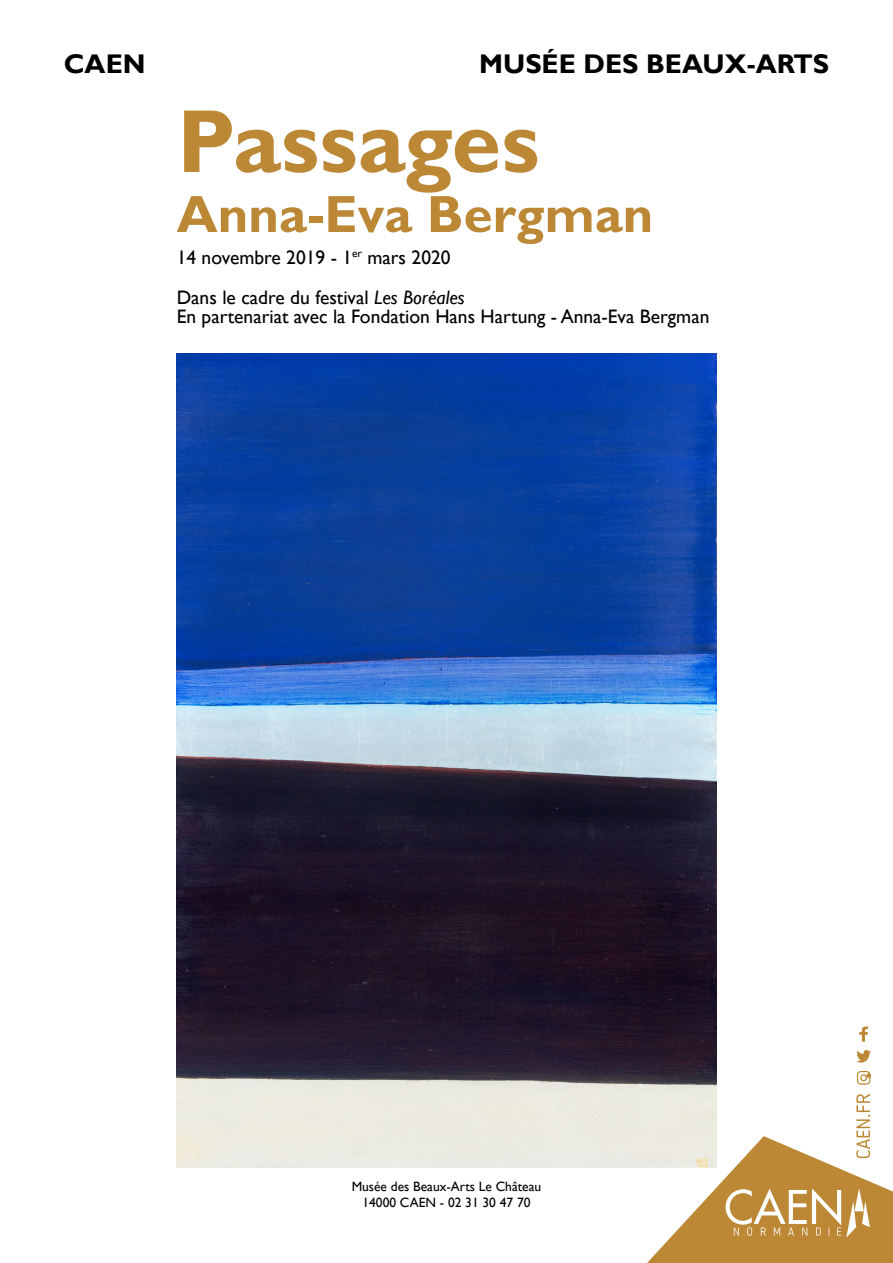
<style>
.page{position:relative;width:893px;height:1263px;background:#fff}
.page>*{position:absolute;margin:0;border:0;box-sizing:border-box;transform-origin:0 0}
.t1{font:700 90px "Gill Sans";color:#bc8836}
.t2{font:700 52.5px "Gill Sans";color:#bc8836}
.t3{font:700 27px "Gill Sans";color:#000}
.t4{font:19.5px/19.5px "Gill Sans";color:#000}
.t5{font:13.5px/16.2px "Gill Sans";color:#000;text-align:center}
.s1{font-style:italic}
</style>
<div class="page">
<svg style="left:647px;top:1094px;width:246px;height:169px"></svg>
<svg style="left:859px;top:1026px;width:9px;height:16px"></svg>
<svg style="left:856px;top:1050px;width:15px;height:13px"></svg>
<svg style="left:857px;top:1071px;width:14px;height:14px"></svg>
<img style="left:177px;top:354px;width:539px;height:814px">
<h3 class="t3" style="left:64px;top:47px;width:83px">CAEN</h3>
<h3 class="t3" style="left:479px;top:47px;width:351px">MUSÉE DES BEAUX-ARTS</h3>
<h1 class="t1" style="left:177px;top:87px;width:364px">Passages</h1>
<h2 class="t2" style="left:177px;top:183px;width:478px">Anna-Eva Bergman</h2>
<p class="t4" style="left:177px;top:248px;width:275px">14 novembre 2019 - 1<sup>er</sup> mars 2020</p>
<p class="t4" style="left:177px;top:288px;width:534px">Dans le cadre du festival <span class="s1">Les Boréales<br></span>En partenariat avec la Fondation Hans Hartung - Anna-Eva Bergman</p>
<p class="t5" style="left:352px;top:1179px;width:191px">Musée des Beaux-Arts Le Château<br>14000 CAEN - 02 31 30 47 70</p>
</div>
